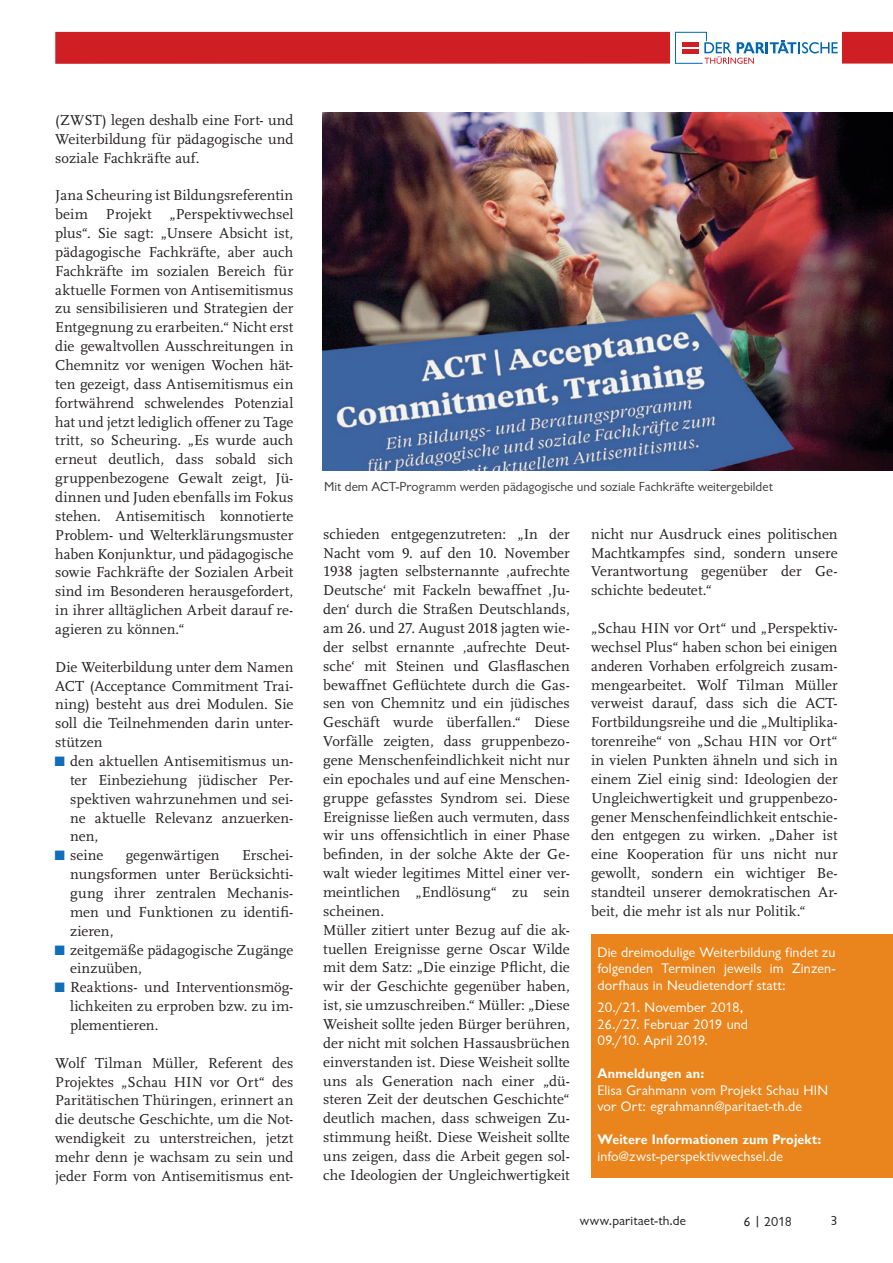
<style>
.page{position:relative;width:893px;height:1263px;background:#fff}
.page>*{position:absolute;margin:0;border:0;box-sizing:border-box;transform-origin:0 0}
.Copy{font:15px/18.9px "Scala LF";letter-spacing:.005em;color:#231f20;text-align:justify}
.Copy-2{font:14.25px/16.5px "Chantilly";letter-spacing:.01em;color:#fff}
.Copy-3{font:700 14.25px "Chantilly";letter-spacing:.01em;color:#fff}
.Antwort{font:13.5px "Chantilly";color:#3e3e3f}
.t1{font:13.5px "Chantilly";letter-spacing:.015em;color:#231f20}
.s1{font-family:"Chantilly";font-size:13.95px;color:#116db7}
</style>
<div class="page">
<div style="left:591px;top:934px;width:302px;height:244px;background:#ea851d"></div>
<div style="left:55px;top:32px;width:838px;height:32px;background:#d01e25"></div>
<div style="left:671px;top:26px;width:171px;height:42px;background:#fff"></div>
<svg style="left:675px;top:32px;width:163px;height:32px"></svg>
<img style="left:323px;top:113px;width:570px;height:358px">
<p class="Copy" style="left:55px;top:111px;width:240px">(ZWST) legen deshalb eine Fort- und Weiterbildung für pädagogische und soziale Fachkräfte auf.</p>
<p class="Copy" style="left:55px;top:186px;width:240px">Jana Scheuring ist Bildungsreferentin beim Projekt „Perspektivwechsel plus“. Sie sagt: „Unsere Absicht ist, pädagogische Fachkräfte, aber auch Fachkräfte im sozialen Bereich für aktuelle Formen von Antisemitismus zu sensibilisieren und Strategien der Entgegnung zu erarbeiten.“ Nicht erst die gewaltvollen Ausschreitungen in Chemnitz vor wenigen Wochen hät&shy;ten gezeigt, dass Antisemitismus ein fortwährend schwelendes Potenzial hat und jetzt lediglich offener zu Tage tritt, so Scheuring. „Es wurde auch erneut deutlich, dass sobald sich gruppenbezogene Gewalt zeigt, Jü&shy;dinnen und Juden ebenfalls im Fokus stehen. Antisemitisch konnotierte Problem- und Welterklärungsmuster haben Konjunktur, und pädagogische sowie Fachkräfte der Sozialen Arbeit sind im Besonderen herausgefordert, in ihrer alltäglichen Arbeit darauf re&shy;agieren zu können.“</p>
<p class="Copy" style="left:55px;top:658px;width:240px">Die Weiterbildung unter dem Namen ACT (Acceptance Commitment Trai&shy;ning) besteht aus drei Modulen. Sie soll die Teilnehmenden darin unter&shy;stützen</p>
<p class="Copy" style="left:70px;top:752px;width:225px;text-indent:-15px"><span class="s1">■</span> den aktuellen Antisemitismus un&shy;ter Einbeziehung jüdischer Per&shy;spektiven wahrzunehmen und sei&shy;ne aktuelle Relevanz anzuerken&shy;nen,</p>
<p class="Copy" style="left:55px;top:846px;width:50px"><span class="s1">■</span> seine</p>
<p class="Copy" style="left:126px;top:846px;width:95px">gegenwärtigen</p>
<p class="Copy" style="left:70px;top:846px;width:225px;text-indent:172px">Erschei&shy;nungsformen unter Berücksichti&shy;gung ihrer zentralen Mechanis&shy;men und Funktionen zu identifi&shy;zieren,</p>
<p class="Copy" style="left:70px;top:940px;width:225px;text-indent:-15px"><span class="s1">■</span> zeitgemäße pädagogische Zugänge einzuüben,</p>
<p class="Copy" style="left:70px;top:978px;width:225px;text-indent:-15px"><span class="s1">■</span> Reaktions- und Interventionsmög&shy;lichkeiten zu erproben bzw. zu im&shy;plementieren.</p>
<p class="Copy" style="left:55px;top:1054px;width:240px">Wolf Tilman Müller, Referent des Projektes „Schau HIN vor Ort“ des Paritätischen Thüringen, erinnert an die deutsche Geschichte, um die Not&shy;wendigkeit zu unterstreichen, jetzt mehr denn je wachsam zu sein und jeder Form von Antisemitismus ent-</p>
<p class="Antwort" style="left:324px;top:479px;width:450px">Mit dem ACT-Programm werden pädagogische und soziale Fachkräfte weitergebildet</p>
<p class="Copy" style="left:323px;top:525px;width:248px">schieden entgegenzutreten: „In der Nacht vom 9. auf den 10. November 1938 jagten selbsternannte ‚aufrechte Deutsche‘ mit Fackeln bewaffnet ‚Ju&shy;den‘ durch die Straßen Deutschlands, am 26. und 27. August 2018 jagten wie&shy;der selbst ernannte ‚aufrechte Deut&shy;sche‘ mit Steinen und Glasflaschen bewaffnet Geflüchtete durch die Gas&shy;sen von Chemnitz und ein jüdisches Geschäft wurde überfallen.“ Diese Vorfälle zeigten, dass gruppenbezo&shy;gene Menschenfeindlichkeit nicht nur ein epochales und auf eine Menschen&shy;gruppe gefasstes Syndrom sei. Diese Ereignisse ließen auch vermuten, dass wir uns offensichtlich in einer Phase befinden, in der solche Akte der Ge&shy;walt wieder legitimes Mittel einer ver&shy;meintlichen „Endlösung“ zu sein scheinen.</p>
<p class="Copy" style="left:323px;top:921px;width:248px">Müller zitiert unter Bezug auf die ak&shy;tuellen Ereignisse gerne Oscar Wilde mit dem Satz: „Die einzige Pflicht, die wir der Geschichte gegenüber haben, ist, sie umzuschreiben.“ Müller: „Diese Weisheit sollte jeden Bürger berühren, der nicht mit solchen Hassausbrüchen einverstanden ist. Diese Weisheit sollte uns als Generation nach einer „dü&shy;steren Zeit der deutschen Geschichte“ deutlich machen, dass schweigen Zu&shy;stimmung heißt. Diese Weisheit sollte uns zeigen, dass die Arbeit gegen sol&shy;che Ideologien der Ungleichwertigkeit</p>
<p class="Copy" style="left:591px;top:525px;width:248px">nicht nur Ausdruck eines politischen Machtkampfes sind, sondern unsere Verantwortung gegenüber der Ge&shy;schichte bedeutet.“</p>
<p class="Copy" style="left:591px;top:619px;width:248px">„Schau HIN vor Ort“ und „Perspektiv&shy;wechsel Plus“ haben schon bei einigen anderen Vorhaben erfolgreich zusam&shy;mengearbeitet. Wolf Tilman Müller verweist darauf, dass sich die ACT-Fortbildungsreihe und die „Multiplika&shy;torenreihe“ von „Schau HIN vor Ort“ in vielen Punkten ähneln und sich in einem Ziel einig sind: Ideologien der Ungleichwertigkeit und gruppenbezo&shy;gener Menschenfeindlichkeit entschie&shy;den entgegen zu wirken. „Daher ist eine Kooperation für uns nicht nur gewollt, sondern ein wichtiger Be&shy;standteil unserer demokratischen Ar&shy;beit, die mehr ist als nur Politik.“</p>
<p class="Copy-2" style="left:597px;top:944px;width:240px">Die dreimodulige Weiterbildung findet zu</p>
<p class="Copy-2" style="left:597px;top:960px;width:240px">folgenden Terminen jeweils im Zinzen&shy;dorfhaus in Neudietendorf statt:</p>
<p class="Copy-2" style="left:597px;top:1000px;width:147px">20./21. November 2018,</p>
<p class="Copy-2" style="left:597px;top:1016px;width:152px">26./27. Februar 2019 und</p>
<p class="Copy-2" style="left:597px;top:1033px;width:112px">09./10. April 2019.</p>
<p class="Copy-3" style="left:597px;top:1066px;width:108px">Anmeldungen an:</p>
<p class="Copy-2" style="left:597px;top:1082px;width:232px">Elisa Grahmann vom Projekt Schau HIN</p>
<p class="Copy-2" style="left:597px;top:1099px;width:206px">vor Ort: egrahmann@paritaet-th.de</p>
<p class="Copy-3" style="left:597px;top:1132px;width:225px">Weitere Informationen zum Projekt:</p>
<p class="Copy-2" style="left:597px;top:1148px;width:187px">info@zwst-perspektivwechsel.de</p>
<p class="t1" style="left:580px;top:1213px;width:108px">www.paritaet-th.de</p>
<p class="t1" style="left:744px;top:1214px;width:50px">6 | 2018</p>
<p class="t1" style="left:830px;top:1213px;width:9px">3</p>
</div>
